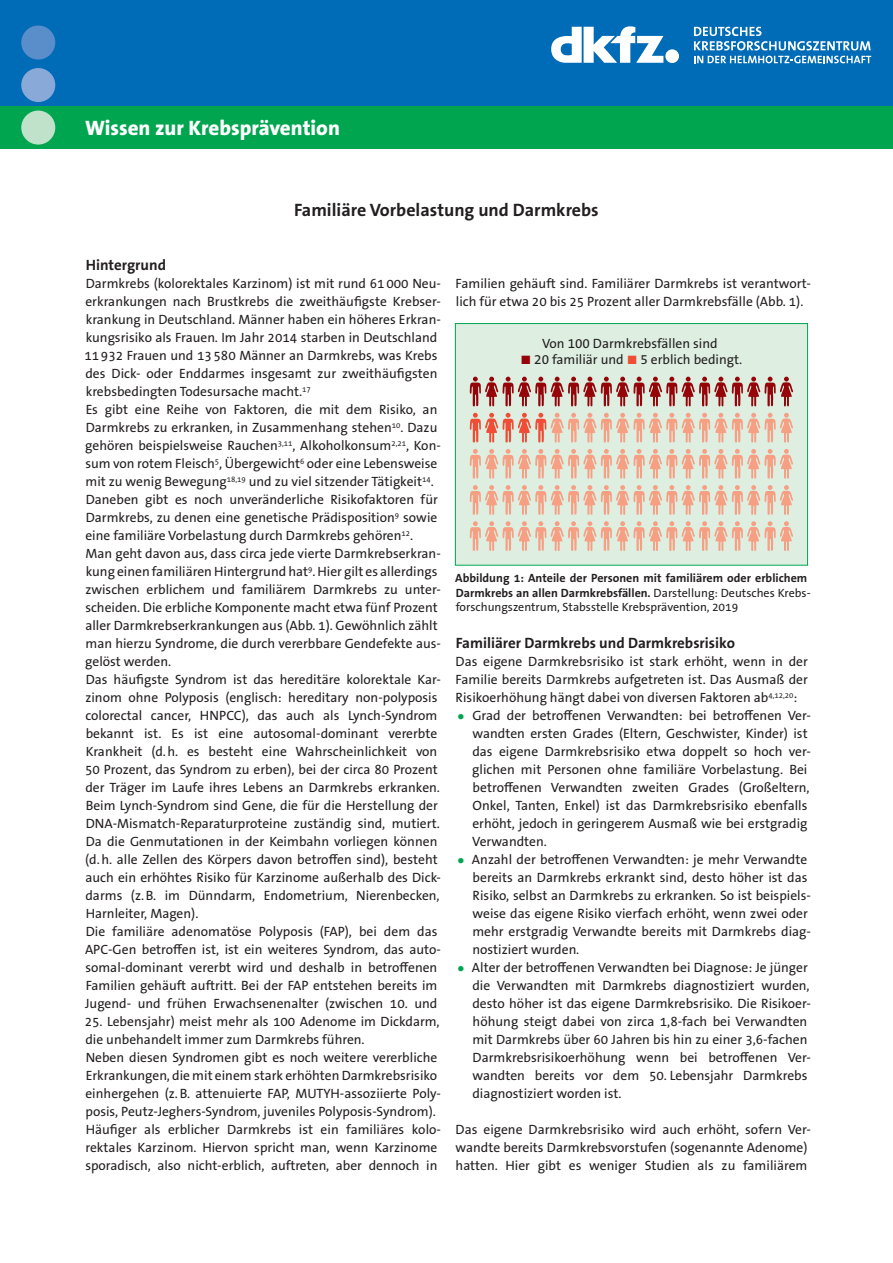
<style>
.page{position:relative;width:893px;height:1263px;background:#fff}
.page>*{position:absolute;margin:0;border:0;box-sizing:border-box;transform-origin:0 0}
.t1{font:800 21px "The Sans B W8";color:#fff}
.Headline_0{font:700 18px "The Sans B W7";color:#231f20}
.Headline_1{font:700 15px "The Sans B W7";color:#231f20}
.Text{font:13.5px/18px "The Sans B W5 Plain";color:#231f20}
.Abbildungstitel{font:700 12px/14.4px "The Sans B W7";color:#231f20}
.s1{font-family:"Arial";font-size:18px;color:#940408}
.s2{font-family:"Arial";font-size:18px;color:#ef4d35}
.s3{font-family:"The Sans B W5 Plain";font-weight:400}
.s4{font-family:"The Sans B W7";font-weight:700;font-size:18px;color:#00a54f}
</style>
<div class="page">
<div style="left:455px;top:324px;width:352px;height:241px;background:#deefe2"></div>
<svg style="left:470px;top:377px;width:323px;height:30px"></svg>
<svg style="left:470px;top:413px;width:323px;height:30px"></svg>
<svg style="left:470px;top:449px;width:323px;height:30px"></svg>
<svg style="left:470px;top:485px;width:323px;height:30px"></svg>
<svg style="left:470px;top:521px;width:323px;height:30px"></svg>
<div style="left:455px;top:323px;width:353px;height:243px;border:1px solid #00a54f"></div>
<div style="left:0;top:0;width:893px;height:106px;background:#006bb6"></div>
<svg style="left:694px;top:56px;width:177px;height:7px"></svg>
<svg style="left:694px;top:27px;width:177px;height:23px"></svg>
<div style="left:665px;top:49px;width:14px;height:14px;background:#fff;border-radius:50%"></div>
<svg style="left:551px;top:26px;width:112px;height:37px"></svg>
<div style="left:0;top:106px;width:893px;height:43px;background:#00a54f"></div>
<div style="left:21px;top:111px;width:34px;height:34px;background:#c0e2ca;border-radius:50%"></div>
<div style="left:21px;top:68px;width:34px;height:34px;background:#89aad8;border-radius:50%"></div>
<div style="left:21px;top:26px;width:34px;height:34px;background:#5a8eca;border-radius:50%"></div>
<h1 class="t1" style="left:85px;top:115px;width:256px">Wissen zur Krebsprävention</h1>
<p class="Headline_0" style="left:294px;top:198px;width:306px">Familiäre Vorbelastung und Darmkrebs</p>
<p class="Headline_1" style="left:86px;top:255px;width:82px">Hintergrund</p>
<p class="Text" style="left:84px;top:275px;width:358px">Darmkrebs (kolorektales Karzinom) ist mit rund 61000 Neu&shy;erkrankungen nach Brustkrebs die zweithäufigste Krebser&shy;krankung in Deutschland. Männer haben ein höheres Erkran&shy;kungsrisiko als Frauen. Im Jahr 2014 starben in Deutschland 11932 Frauen und 13580 Männer an Darmkrebs, was Krebs des Dick- oder Enddarmes insgesamt zur zweithäufigsten krebsbedingten Todesursache macht.<sup>17</sup></p>
<p class="Text" style="left:85px;top:401px;width:357px">Es gibt eine Reihe von Faktoren, die mit dem Risiko, an Darmkrebs zu erkranken, in Zusammenhang stehen<sup>10</sup>. Dazu gehören beispielsweise Rauchen<sup>3,11</sup>, Alkoholkonsum<sup>2,21</sup>, Kon&shy;sum von rotem Fleisch<sup>5</sup>, Übergewicht<sup>6</sup> oder eine Lebensweise mit zu wenig Bewegung<sup>18,19</sup> und zu viel sitzender Tätigkeit<sup>14</sup>.</p>
<p class="Text" style="left:85px;top:491px;width:354px;text-align:justify">Daneben gibt es noch unveränderliche Risikofaktoren für Darmkrebs, zu denen eine genetische Prädisposition<sup>9</sup> sowie eine familiäre Vorbelastung durch Darmkrebs gehören<sup>12</sup>.</p>
<p class="Text" style="left:85px;top:545px;width:357px">Man geht davon aus, dass circa jede vierte Darmkrebserkran&shy;kung einen familiären Hintergrund hat<sup>9</sup>. Hier gilt es allerdings zwischen erblichem und familiärem Darmkrebs zu unter&shy;scheiden. Die erbliche Komponente macht etwa fünf Prozent aller Darmkrebserkrankungen aus (Abb. 1). Gewöhnlich zählt man hierzu Syndrome, die durch vererbbare Gendefekte aus&shy;gelöst werden.</p>
<p class="Text" style="left:85px;top:671px;width:357px">Das häufigste Syndrom ist das hereditäre kolorektale Kar&shy;zinom ohne Polyposis (englisch: hereditary non-polyposis colorectal cancer, HNPCC), das auch als Lynch-Syndrom bekannt ist. Es ist eine autosomal-dominant vererbte Krankheit (d.h. es besteht eine Wahrscheinlichkeit von 50 Prozent, das Syndrom zu erben), bei der circa 80 Prozent der Träger im Laufe ihres Lebens an Darmkrebs erkranken.<br>Beim Lynch-Syndrom sind Gene, die für die Herstellung der DNA-Mismatch-Reparaturproteine zuständig sind, mutiert.<br>Da die Genmutationen in der Keimbahn vorliegen können (d.h. alle Zellen des Körpers davon betroffen sind), besteht auch ein erhöhtes Risiko für Karzinome außerhalb des Dick&shy;darms (z.B. im Dünndarm, Endometrium, Nierenbecken, Harnleiter, Magen).</p>
<p class="Text" style="left:85px;top:923px;width:357px">Die familiäre adenomatöse Polyposis (FAP), bei dem das APC-Gen betroffen ist, ist ein weiteres Syndrom, das auto&shy;somal-dominant vererbt wird und deshalb in betroffenen Familien gehäuft auftritt. Bei der FAP entstehen bereits im Jugend- und frühen Erwachsenenalter (zwischen 10. und</p>
<p class="Text" style="left:85px;top:1013px;width:356px">25. Lebensjahr) meist mehr als 100 Adenome im Dickdarm, die unbehandelt immer zum Darmkrebs führen.</p>
<p class="Text" style="left:85px;top:1049px;width:357px">Neben diesen Syndromen gibt es noch weitere vererbliche Erkrankungen, die mit einem stark erhöhten Darmkrebsrisiko einhergehen (z.B. attenuierte FAP, MUTYH-assoziierte Poly&shy;posis, Peutz-Jeghers-Syndrom, juveniles Polyposis-Syndrom).</p>
<p class="Text" style="left:85px;top:1121px;width:357px">Häufiger als erblicher Darmkrebs ist ein familiäres kolo&shy;rektales Karzinom. Hiervon spricht man, wenn Karzinome sporadisch, also nicht-erblich, auftreten, aber dennoch in</p>
<p class="Text" style="left:456px;top:275px;width:357px">Familien gehäuft sind. Familiärer Darmkrebs ist verantwort&shy;lich für etwa 20 bis 25 Prozent aller Darmkrebsfälle (Abb. 1).</p>
<p class="Text" style="left:542px;top:334px;width:177px">Von 100 Darmkrebsfällen sind</p>
<p class="Text" style="left:520px;top:350px;width:223px"><span class="s1">■</span> 20 familiär und <span class="s2">■</span> 5 erblich bedingt.</p>
<p class="Abbildungstitel" style="left:455px;top:571px;width:357px">Abbildung 1: Anteile der Personen mit familiärem oder erblichem<br>Darmkrebs an allen Darmkrebsfällen. <span class="s3">Darstellung: Deutsches Krebs&shy;forschungszentrum, Stabsstelle Krebsprävention, 2019</span></p>
<p class="Headline_1" style="left:456px;top:633px;width:281px">Familiärer Darmkrebs und Darmkrebsrisiko</p>
<p class="Text" style="left:456px;top:653px;width:354px;text-align:justify">Das eigene Darmkrebsrisiko ist stark erhöht, wenn in der Familie bereits Darmkrebs aufgetreten ist. Das Ausmaß der Risikoerhöhung hängt dabei von diversen Faktoren ab<sup>4,12,20</sup>:</p>
<p class="Text" style="left:472px;top:707px;width:340px;text-indent:-15px"><span class="s4">•</span> Grad der betroffenen Verwandten: bei betroffenen Ver&shy;wandten ersten Grades (Eltern, Geschwister, Kinder) ist das eigene Darmkrebsrisiko etwa doppelt so hoch ver&shy;glichen mit Personen ohne familiäre Vorbelastung. Bei betroffenen Verwandten zweiten Grades (Großeltern, Onkel, Tanten, Enkel) ist das Darmkrebsrisiko ebenfalls erhöht, jedoch in geringerem Ausmaß wie bei erstgradig Verwandten.</p>
<p class="Text" style="left:472px;top:851px;width:340px;text-indent:-15px"><span class="s4">•</span> Anzahl der betroffenen Verwandten: je mehr Verwandte bereits an Darmkrebs erkrankt sind, desto höher ist das Risiko, selbst an Darmkrebs zu erkranken. So ist beispiels&shy;weise das eigene Risiko vierfach erhöht, wenn zwei oder mehr erstgradig Verwandte bereits mit Darmkrebs diag&shy;nostiziert wurden.</p>
<p class="Text" style="left:472px;top:959px;width:340px;text-indent:-15px"><span class="s4">•</span> Alter der betroffenen Verwandten bei Diagnose: Je jünger die Verwandten mit Darmkrebs diagnostiziert wurden, desto höher ist das eigene Darmkrebsrisiko. Die Risikoer&shy;höhung steigt dabei von zirca 1,8-fach bei Verwandten mit Darmkrebs über 60 Jahren bis hin zu einer 3,6-fachen Darmkrebsrisikoerhöhung wenn bei betroffenen Ver&shy;wandten bereits vor dem 50. Lebensjahr Darmkrebs diagnostiziert worden ist.</p>
<p class="Text" style="left:456px;top:1121px;width:357px">Das eigene Darmkrebsrisiko wird auch erhöht, sofern Ver&shy;wandte bereits Darmkrebsvorstufen (sogenannte Adenome) hatten. Hier gibt es weniger Studien als zu familiärem</p>
</div>
